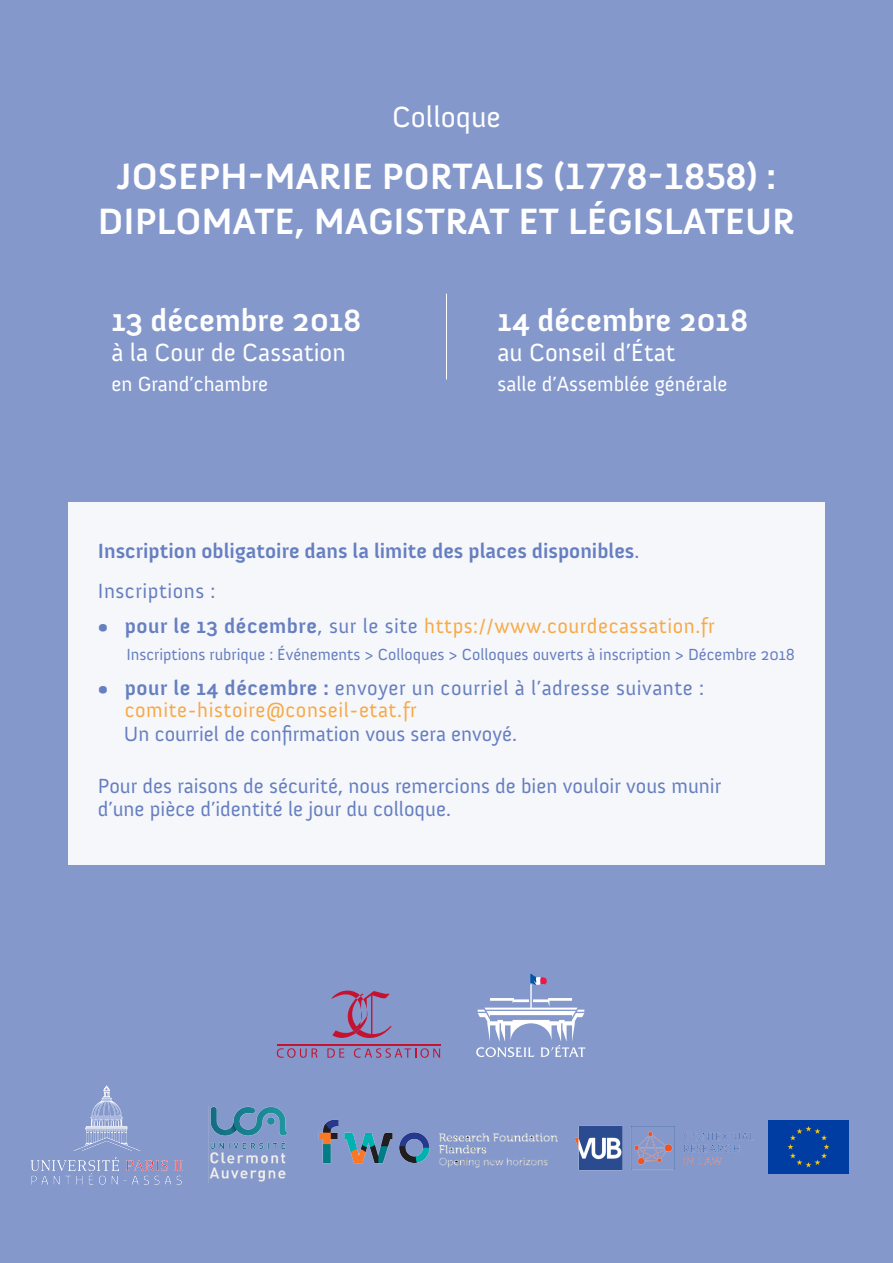
<style>
.page{position:relative;width:893px;height:1263px;background:#8498cc}
.page>*{position:absolute;margin:0;border:0;box-sizing:border-box;transform-origin:0 0}
.t1{font:700 37.5px "Anivers";color:#fff}
.t2{font:700 31.5px "Anivers";color:#fff}
.t3{font:30px "Anivers";color:#fff}
.t4{font:25.5px "Anivers";color:#fff}
.Style_de_paragraphe{font:21px/22.5px "Anivers";color:#667fc0}
.Style_de_paragraphe-2{font:21px/22.5px "Anivers";letter-spacing:.025em;color:#667fc0}
.t5{font:21px "Anivers";letter-spacing:.025em;color:#f6aa47}
.Style_de_paragraphe-3{font:700 21px "Anivers";color:#667fc0}
.t6{font:21px "Anivers";color:#fff}
.Style_de_paragraphe-4{font:16.5px "Anivers";color:#667fc0}
.s1{font-weight:400}
.s2{font-weight:700;color:#667fc0}
.s3{color:#667fc0}
.s4{font-weight:700}
.s5{color:#f6aa47}
</style>
<div class="page">
<div style="left:68px;top:502px;width:757px;height:362px;background:#f6f7fb"></div>
<hr style="left:277px;top:1044px;width:163px;height:1px;background:#c51230">
<svg style="left:327px;top:1048px;width:17px;height:10px"></svg>
<svg style="left:276px;top:1048px;width:41px;height:10px"></svg>
<svg style="left:353px;top:1048px;width:87px;height:10px"></svg>
<svg style="left:331px;top:990px;width:60px;height:48px"></svg>
<svg style="left:476px;top:974px;width:109px;height:83px"></svg>
<img style="left:30px;top:1085px;width:153px;height:100px">
<img style="left:318px;top:1120px;width:240px;height:48px">
<img style="left:574px;top:1126px;width:179px;height:45px">
<div style="left:769px;top:1120px;width:80px;height:54px;background:#003da2"></div>
<img style="left:209px;top:1106px;width:79px;height:76px">
<hr style="left:446px;top:294px;width:1px;height:85px;background:#fff">
<p class="t3" style="left:392px;top:100px;width:110px">Colloque</p>
<p class="t1" style="left:117px;top:156px;width:661px">JOSEPH-MARIE PORTALIS (1778-1858) :</p>
<p class="t1" style="left:98px;top:201px;width:699px">DIPLOMATE, MAGISTRAT ET LÉGISLATEUR</p>
<p class="t2" style="left:111px;top:303px;width:252px">13 décembre 2018</p>
<p class="t4" style="left:111px;top:338px;width:236px">à la Cour de Cassation</p>
<p class="t6" style="left:111px;top:372px;width:158px">en Grand’chambre</p>
<p class="t2" style="left:497px;top:303px;width:252px">14 décembre 2018</p>
<p class="t4" style="left:497px;top:338px;width:179px">au Conseil d’État</p>
<p class="t6" style="left:497px;top:372px;width:232px">salle d’Assemblée générale</p>
<p class="Style_de_paragraphe-3" style="left:98px;top:539px;width:543px">Inscription obligatoire dans la limite des places disponibles<span class="s1">.</span></p>
<p class="Style_de_paragraphe-2" style="left:98px;top:579px;width:119px">Inscriptions :</p>
<p class="t5" style="left:98px;top:614px;width:618px"><span class="s2">• pour le 13 décembre</span><span class="s3">, sur le site</span> https://www.courdecassation.fr</p>
<p class="Style_de_paragraphe-4" style="left:126px;top:645px;width:670px">Inscriptions rubrique : Événements &gt; Colloques &gt; Colloques ouverts à inscription &gt; Décembre 2018</p>
<p class="Style_de_paragraphe-2" style="left:125px;top:677px;width:581px;text-indent:-27px"><span class="s4">• pour le 14 décembre :</span> envoyer un courriel à l’adresse suivante : <span class="s5">comite-histoire@conseil-etat.fr</span></p>
<p class="Style_de_paragraphe" style="left:124px;top:723px;width:395px">Un courriel de confirmation vous sera envoyé.</p>
<p class="Style_de_paragraphe" style="left:98px;top:775px;width:625px">Pour des raisons de sécurité, nous remercions de bien vouloir vous munir d’une pièce d’identité le jour du colloque.</p>
</div>
